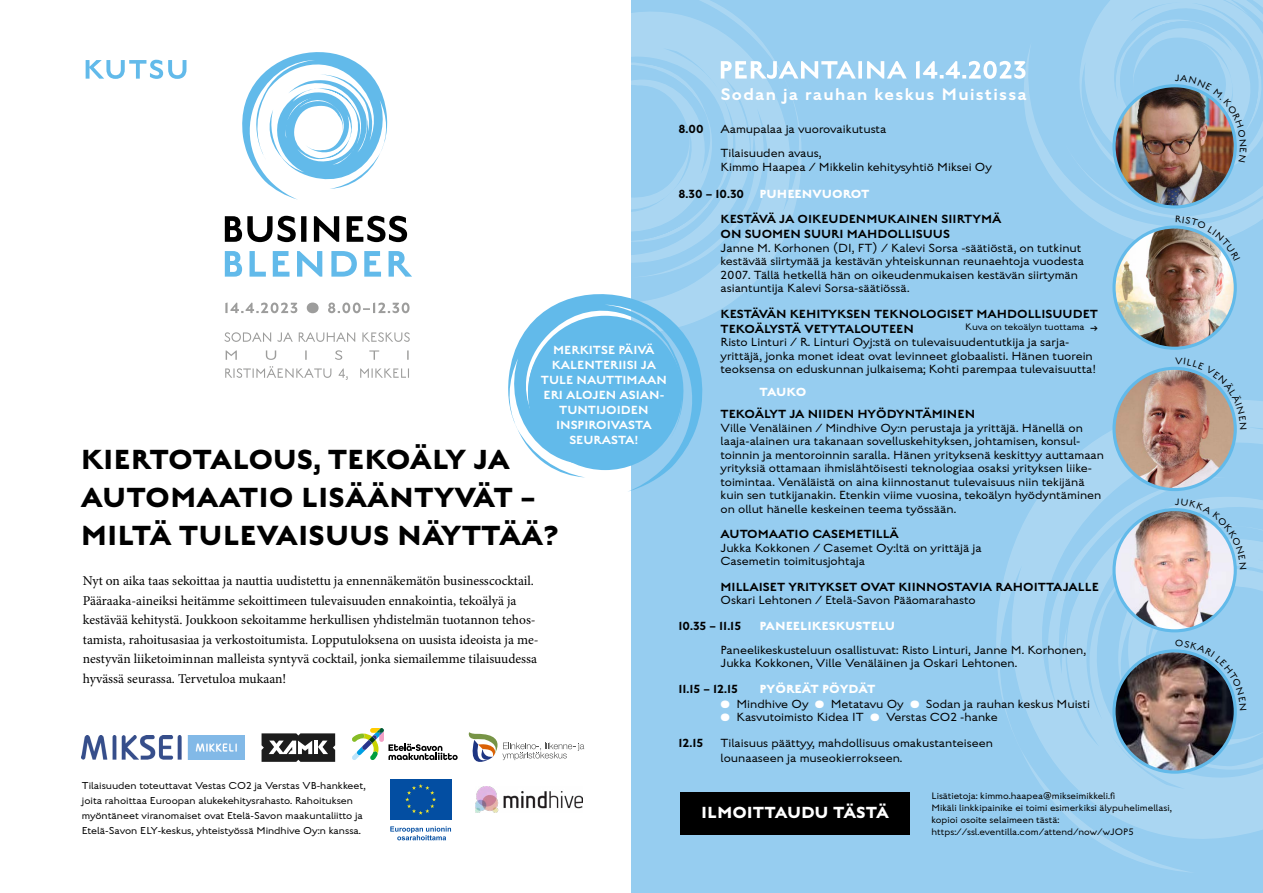
<style>
.page{position:relative;width:1263px;height:893px;background:#fff}
.page>*{position:absolute;margin:0;border:0;box-sizing:border-box;transform-origin:0 0}
.t1{font:700 30.9px/38px "English Grotesque";color:#000}
.t2{font:500 18.75px "English Grotesque";letter-spacing:.07em;color:#fff}
.t3{font:700 18px "English Grotesque";color:#fff}
.t4{font:13.5px/19.5px "Minion Pro";color:#000}
.t5{font:100 13.2px/13.5px "English Grotesque";color:#000}
.t6{font:500 13.2px/15px "English Grotesque";color:#000}
.t7{font:500 13.2px/15px "English Grotesque";color:#fff;text-align:center}
.t8{font:700 13.2px "English Grotesque";color:#fff}
.t9{font:100 11.25px/15px "English Grotesque";color:#000}
.t10{font:100 10.5px/12px "English Grotesque";color:#000}
.s1{font-weight:500}
.s2{font-weight:700;color:#fff}
.s3{font-weight:500;font-size:12px;color:#fff}
.s4{font-family:"Kyrial Sans Pro";font-weight:400}
</style>
<div class="page">
<div style="left:631px;top:0;width:632px;height:893px;background:#96cdf0"></div>
<svg style="left:242px;top:52px;width:146px;height:148px"></svg>
<svg style="left:86px;top:60px;width:100px;height:19px"></svg>
<svg style="left:1024px;top:0;width:239px;height:320px"></svg>
<svg style="left:996px;top:389px;width:267px;height:483px"></svg>
<svg style="left:631px;top:0;width:171px;height:311px"></svg>
<svg style="left:508px;top:249px;width:210px;height:243px"></svg>
<div style="left:528px;top:316px;width:154px;height:154px;background:#62baea;border-radius:50%"></div>
<div style="left:681px;top:792px;width:229px;height:43px;background:#000"></div>
<svg style="left:225px;top:302px;width:185px;height:11px"></svg>
<svg style="left:225px;top:366px;width:184px;height:14px"></svg>
<svg style="left:226px;top:350px;width:183px;height:10px"></svg>
<svg style="left:225px;top:332px;width:185px;height:10px"></svg>
<svg style="left:225px;top:216px;width:182px;height:26px"></svg>
<svg style="left:225px;top:251px;width:187px;height:26px"></svg>
<svg style="left:721px;top:61px;width:304px;height:18px"></svg>
<img style="left:1114px;top:86px;width:121px;height:121px;border-radius:61px">
<img style="left:1114px;top:227px;width:121px;height:121px;border-radius:61px">
<div style="left:1112px;top:225px;width:125px;height:125px;border:3px solid #62baea;border-radius:50%"></div>
<img style="left:1114px;top:368px;width:121px;height:122px;border-radius:61px">
<div style="left:1112px;top:367px;width:125px;height:124px;border:3px solid #62baea;border-radius:50%"></div>
<img style="left:1114px;top:510px;width:121px;height:121px;border-radius:61px">
<div style="left:1112px;top:508px;width:125px;height:124px;border:3px solid #62baea;border-radius:50%"></div>
<img style="left:1114px;top:651px;width:121px;height:121px;border-radius:61px">
<div style="left:1112px;top:649px;width:125px;height:125px;border:3px solid #62baea;border-radius:50%"></div>
<div style="left:390px;top:779px;width:61px;height:41px;background:#034ea2"></div>
<svg style="left:405px;top:784px;width:31px;height:31px"></svg>
<svg style="left:390px;top:826px;width:61px;height:14px"></svg>
<img style="left:82px;top:736px;width:162px;height:24px">
<svg style="left:262px;top:733px;width:73px;height:29px"></svg>
<img style="left:475px;top:786px;width:107px;height:27px">
<svg style="left:352px;top:728px;width:106px;height:32px"></svg>
<svg style="left:468px;top:732px;width:116px;height:30px"></svg>
<img style="left:1175px;top:75px;width:71px;height:87px">
<svg style="left:1176px;top:216px;width:64px;height:45px"></svg>
<svg style="left:1175px;top:366px;width:71px;height:63px"></svg>
<svg style="left:1175px;top:498px;width:71px;height:71px"></svg>
<svg style="left:1175px;top:640px;width:71px;height:70px"></svg>
<p class="t7" style="left:541px;top:343px;width:127px">MERKITSE PÄIVÄ<br>KALENTERIISI JA<br>TULE NAUTTIMAAN<br>ERI ALOJEN ASIAN-<br>TUNTIJOIDEN<br>INSPIROIVASTA<br>SEURASTA!</p>
<h1 class="t1" style="left:81px;top:441px;width:479px">KIERTOTALOUS, TEKOÄLY JA<br>AUTOMAATIO LISÄÄNTYVÄT –<br>MILTÄ TULEVAISUUS NÄYTTÄÄ?</h1>
<p class="t4" style="left:83px;top:571px;width:457px">Nyt on aika taas sekoittaa ja nauttia uudistettu ja ennennäkemätön businesscocktail.<br>Pääraaka-aineiksi heitämme sekoittimeen tulevaisuuden ennakointia, tekoälyä ja kestävää kehitystä. Joukkoon sekoitamme herkullisen yhdistelmän tuotannon tehos&shy;tamista, rahoitusasiaa ja verkostoitumista. Lopputuloksena on uusista ideoista ja me&shy;nestyvän liiketoiminnan malleista syntyvä cocktail, jonka siemailemme tilaisuudessa hyvässä seurassa. Tervetuloa mukaan!</p>
<p class="t9" style="left:82px;top:777px;width:285px">Tilaisuuden toteuttavat Vestas CO2 ja Verstas VB-hankkeet, joita rahoittaa Euroopan alukekehitysrahasto. Rahoituksen myöntäneet viranomaiset ovat Etelä-Savon maakuntaliitto ja Etelä-Savon ELY-keskus, yhteistyössä Mindhive Oy:n kanssa.</p>
<h2 class="t2" style="left:721px;top:84px;width:307px">Sodan ja rauhan keskus Muistissa</h2>
<p class="t6" style="left:678px;top:121px;width:27px">8.00</p>
<p class="t5" style="left:720px;top:116px;width:167px;line-height:24px">Aamupalaa ja vuorovaikutusta<br>Tilaisuuden avaus,</p>
<p class="t5" style="left:678px;top:152px;width:315px;line-height:27px;text-indent:42px">Kimmo Haapea / Mikkelin kehitysyhtiö Miksei Oy<br><span class="s1">8.30 – 10.30</span> <span class="s2">PUHEENVUOROT</span></p>
<p class="t6" style="left:720px;top:211px;width:282px">KESTÄVÄ JA OIKEUDENMUKAINEN SIIRTYMÄ<br>ON SUOMEN SUURI MAHDOLLISUUS</p>
<p class="t5" style="left:720px;top:240px;width:365px">Janne M. Korhonen (DI, FT) / Kalevi Sorsa -säätiöstä, on tutkinut kestävää siirtymää ja kestävän yhteiskunnan reunaehtoja vuodesta 2007. Tällä hetkellä hän on oikeudenmukaisen kestävän siirtymän asiantuntija Kalevi Sorsa-säätiössä.</p>
<p class="t6" style="left:720px;top:306px;width:379px">KESTÄVÄN KEHITYKSEN TEKNOLOGISET MAHDOLLISUUDET<br>TEKOÄLYSTÄ VETYTALOUTEEN</p>
<p class="t5" style="left:720px;top:335px;width:377px">Risto Linturi / R. Linturi Oyj:stä on tulevaisuudentutkija ja sarja&shy;yrittäjä, jonka monet ideat ovat levinneet globaalisti. Hänen tuorein teoksensa on eduskunnan julkaisema; Kohti parempaa tulevaisuutta!</p>
<p class="t8" style="left:759px;top:383px;width:48px">TAUKO</p>
<p class="t6" style="left:720px;top:406px;width:256px">TEKOÄLYT JA NIIDEN HYÖDYNTÄMINEN</p>
<p class="t5" style="left:720px;top:420px;width:385px">Ville Venäläinen / Mindhive Oy:n perustaja ja yrittäjä. Hänellä on laaja-alainen ura takanaan sovelluskehityksen, johtamisen, konsul&shy;toinnin ja mentoroinnin saralla. Hänen yrityksenä keskittyy auttamaan yrityksiä ottamaan ihmislähtöisesti teknologiaa osaksi yrityksen liike&shy;toimintaa. Venäläistä on aina kiinnostanut tulevaisuus niin tekijänä kuin sen tutkijanakin. Etenkin viime vuosina, tekoälyn hyödyntäminen on ollut hänelle keskeinen teema työssään.</p>
<p class="t6" style="left:720px;top:526px;width:180px">AUTOMAATIO CASEMETILLÄ</p>
<p class="t5" style="left:720px;top:540px;width:263px">Jukka Kokkonen / Casemet Oy:ltä on yrittäjä ja<br>Casemetin toimitusjohtaja</p>
<p class="t6" style="left:720px;top:579px;width:380px">MILLAISET YRITYKSET OVAT KIINNOSTAVIA RAHOITTAJALLE</p>
<p class="t5" style="left:720px;top:593px;width:257px">Oskari Lehtonen / Etelä-Savon Pääomarahasto</p>
<p class="t6" style="left:678px;top:618px;width:64px">10.35 – 11.15</p>
<p class="t8" style="left:759px;top:617px;width:137px">PANEELIKESKUSTELU</p>
<p class="t5" style="left:720px;top:642px;width:367px">Paneelikeskusteluun osallistuvat: Risto Linturi, Janne M. Korhonen,<br>Jukka Kokkonen, Ville Venäläinen ja Oskari Lehtonen.</p>
<p class="t6" style="left:678px;top:681px;width:61px">11.15 – 12.15</p>
<p class="t8" style="left:759px;top:680px;width:117px">PYÖREÄT PÖYDÄT</p>
<p class="t5" style="left:720px;top:696px;width:371px"><span class="s3">•</span> Mindhive Oy <span class="s3">•</span> Metatavu Oy <span class="s3">•</span> Sodan ja rauhan keskus Muisti</p>
<p class="t5" style="left:720px;top:710px;width:279px"><span class="s3">•</span> Kasvutoimisto Kidea IT <span class="s3">•</span> Verstas CO2 -hanke</p>
<p class="t6" style="left:678px;top:735px;width:26px">12.15</p>
<p class="t5" style="left:720px;top:734px;width:274px;line-height:15px">Tilaisuus päättyy, mahdollisuus omakustanteiseen lounaaseen ja museokierrokseen.</p>
<h3 class="t3" style="left:701px;top:802px;width:189px">ILMOITTAUDU TÄSTÄ</h3>
<p class="t10" style="left:931px;top:790px;width:242px">Lisätietoja: kimmo.haapea@mikseimikkeli.fi<br>Mikäli linkkipainike ei toimi esimerkiksi älypuhelimellasi, kopioi osoite selaimeen tästä: https://ssl.eventilla.com/attend/now/wJOP5</p>
<p class="t10" style="left:965px;top:320px;width:134px">Kuva on tekoälyn tuottama <span class="s4">➔</span></p>
</div>
